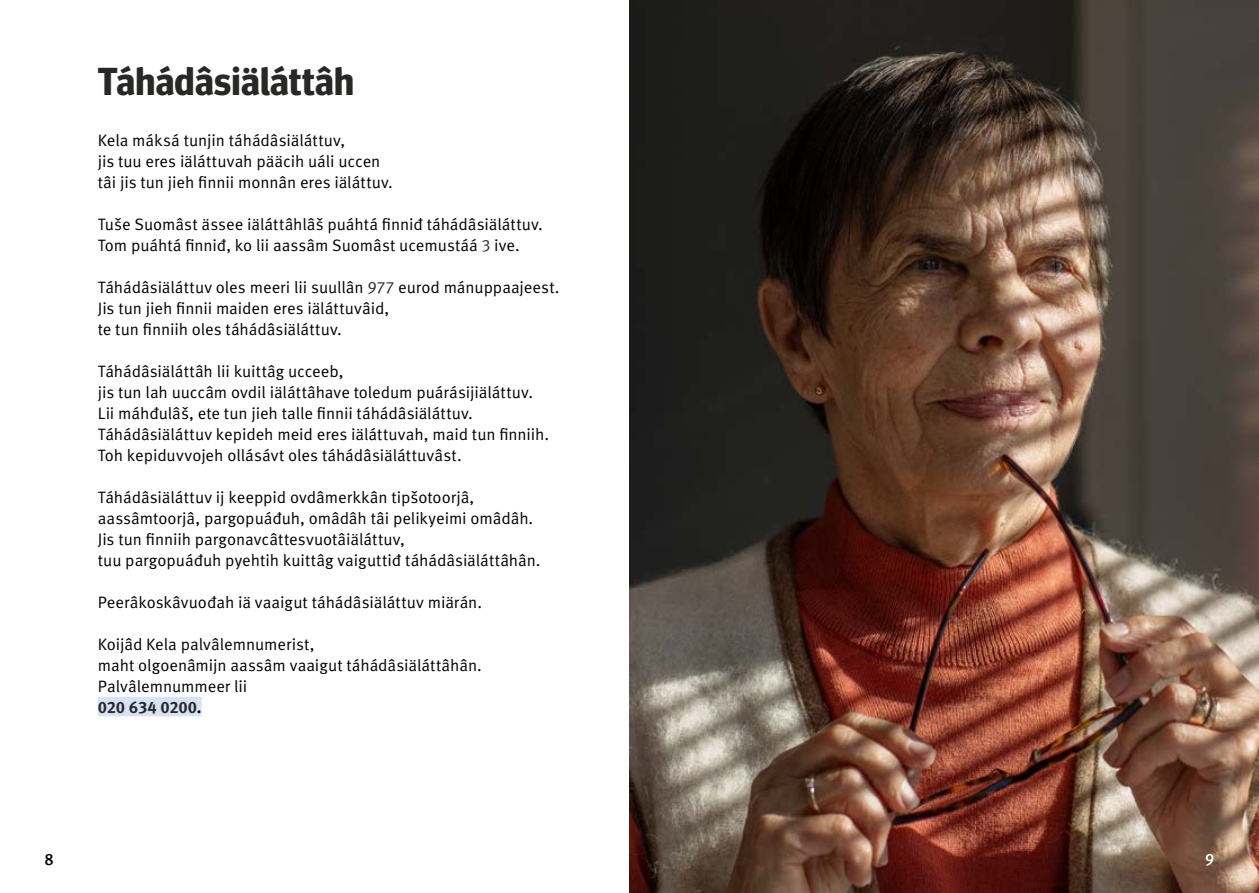
<style>
.page{position:relative;width:1259px;height:893px;background:#fff}
.page>*{position:absolute;margin:0;border:0;box-sizing:border-box;transform-origin:0 0}
.H1_otsikko{font:700 39px "Meta Headline Pro";letter-spacing:.01em;color:#282827}
.P_Body_copy{font:16.5px "Meta Pro Norm";letter-spacing:-.005em;color:#000}
.Linkki_korostus{font:700 16.5px "Meta Pro";letter-spacing:-.015em;color:#282827}
.t1{font:500 16.5px "Meta Pro";color:#000;scale:.95 1}
.t2{font:500 16.5px "Meta Pro";color:#fff}
.s1{color:#282827}
.s2{color:#000}
</style>
<div class="page">
<div style="left:98px;top:697px;width:104px;height:19px;background:#d7e3f5"></div>
<img style="left:629px;top:0;width:630px;height:893px">
<h1 class="H1_otsikko" style="left:98px;top:50px;width:257px">Táhádâsiäláttâh</h1>
<p class="P_Body_copy" style="left:98px;top:127px;width:249px">Kela máksá tunjin táhádâsiäláttuv,</p>
<p class="P_Body_copy" style="left:98px;top:148px;width:284px">jis tuu eres iäláttuvah pääcih uáli uccen</p>
<p class="P_Body_copy" style="left:98px;top:169px;width:297px">tâi jis tun jieh finnii monnân eres iäláttuv.</p>
<p class="P_Body_copy" style="left:98px;top:211px;width:447px">Tuše Suomâst ässee iäláttâhlâš puáhtá finniđ táhádâsiäláttuv.</p>
<p class="P_Body_copy" style="left:98px;top:232px;width:423px">Tom puáhtá finniđ, ko lii aassâm Suomâst ucemustáá <span class="s1">3</span> ive.</p>
<p class="P_Body_copy" style="left:98px;top:274px;width:463px">Táhádâsiäláttuv oles meeri lii suullân <span class="s1">977</span> eurod mánuppaajeest.</p>
<p class="P_Body_copy" style="left:98px;top:295px;width:293px">Jis tun jieh finnii maiden eres iäláttuvâid,</p>
<p class="P_Body_copy" style="left:98px;top:316px;width:245px">te tun finniih oles táhádâsiäláttuv.</p>
<p class="P_Body_copy" style="left:98px;top:358px;width:247px">Táhádâsiäláttâh lii kuittâg ucceeb,</p>
<p class="P_Body_copy" style="left:98px;top:379px;width:437px">jis tun lah uuccâm ovdil iäláttâhave toledum puárásijiäláttuv.</p>
<p class="P_Body_copy" style="left:98px;top:400px;width:377px">Lii máhđulâš, ete tun jieh talle finnii táhádâsiäláttuv.</p>
<p class="P_Body_copy" style="left:98px;top:421px;width:453px">Táhádâsiäláttuv kepideh meid eres iäláttuvah, maid tun finniih.</p>
<p class="P_Body_copy" style="left:98px;top:442px;width:365px">Toh kepiduvvojeh ollásávt oles táhádâsiäláttuvâst.</p>
<p class="P_Body_copy" style="left:98px;top:484px;width:378px">Táhádâsiäláttuv ij keeppid ovdâmerkkân tipšotoorjâ,</p>
<p class="P_Body_copy" style="left:98px;top:505px;width:437px">aassâmtoorjâ, pargopuáđuh, omâdâh tâi pelikyeimi omâdâh.</p>
<p class="P_Body_copy" style="left:98px;top:526px;width:309px">Jis tun finniih pargonavcâttesvuotâiäláttuv,</p>
<p class="P_Body_copy" style="left:98px;top:547px;width:444px">tuu pargopuáđuh pyehtih kuittâg vaiguttiđ táhádâsiäláttâhân.</p>
<p class="P_Body_copy" style="left:98px;top:589px;width:386px">Peerâkoskâvuođah iä vaaigut táhádâsiäláttuv miärán.</p>
<p class="P_Body_copy" style="left:98px;top:631px;width:218px">Koijâd Kela palvâlemnumerist,</p>
<p class="P_Body_copy" style="left:98px;top:652px;width:385px">maht olgoenâmijn aassâm vaaigut táhádâsiäláttâhân.</p>
<p class="P_Body_copy" style="left:98px;top:673px;width:151px">Palvâlemnummeer lii</p>
<p class="Linkki_korostus" style="left:98px;top:694px;width:105px">020 634 0200<span class="s2">.</span></p>
<p class="t1" style="left:44px;top:846px;width:11px">8</p>
<p class="t2" style="left:1205px;top:846px;width:11px">9</p>
</div>
